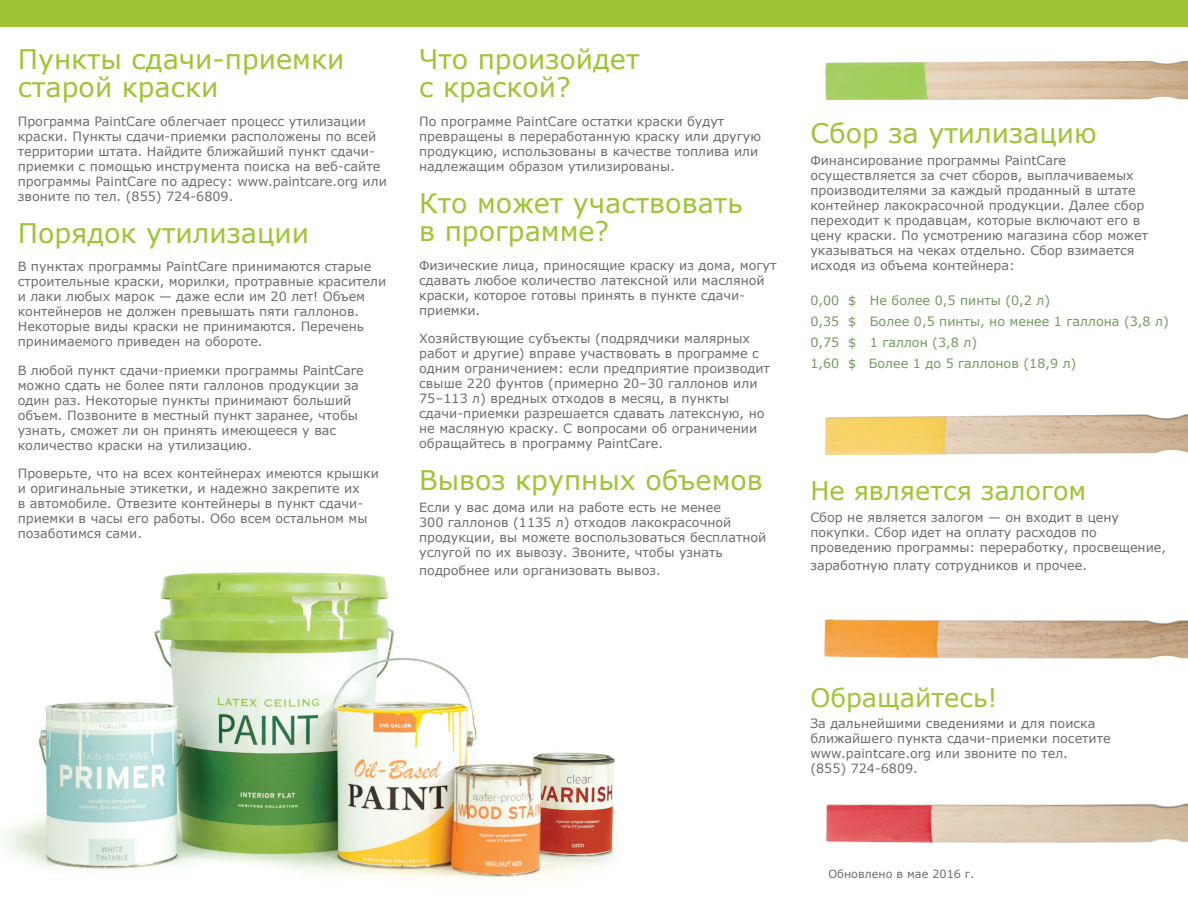
<style>
.page{position:relative;width:1188px;height:918px;background:#fff}
.page>*{position:absolute;margin:0;border:0;box-sizing:border-box;transform-origin:0 0}
.t1{font:27px/28.5px "Verdana";color:#9fc435}
.t2{font:25.5px "Verdana";color:#9fc435}
.t3{font:12.75px/15px "Verdana";color:#6c6d70}
.t4{font:12.75px/21px "Verdana";color:#739b5b}
.t5{font:11.25px "Verdana";color:#6c6d70}
</style>
<div class="page">
<img style="left:5px;top:572px;width:610px;height:311px">
<div style="left:0;top:0;width:1188px;height:26px;background:#9fc435"></div>
<img style="left:825px;top:61px;width:363px;height:40px">
<img style="left:825px;top:414px;width:363px;height:41px">
<img style="left:825px;top:803px;width:363px;height:40px">
<img style="left:824px;top:619px;width:364px;height:40px">
<h1 class="t1" style="left:18px;top:45px;width:328px">Пункты сдачи-приемки старой краски</h1>
<p class="t3" style="left:18px;top:114px;width:371px">Программа PaintCare облегчает процесс утилизации краски. Пункты сдачи-приемки расположены по всей территории штата. Найдите ближайший пункт сдачи&shy;приемки с помощью инструмента поиска на веб-сайте программы PaintCare по адресу: www.paintcare.org или звоните по тел. (855) 724-6809.</p>
<h1 class="t1" style="left:18px;top:219px;width:293px">Порядок утилизации</h1>
<p class="t3" style="left:18px;top:259px;width:370px">В пунктах программы PaintCare принимаются старые строительные краски, морилки, протравные красители и лаки любых марок — даже если им 20 лет! Объем контейнеров не должен превышать пяти галлонов.<br>Некоторые виды краски не принимаются. Перечень принимаемого приведен на обороте.</p>
<p class="t3" style="left:18px;top:363px;width:348px">В любой пункт сдачи-приемки программы PaintCare можно сдать не более пяти галлонов продукции за один раз. Некоторые пункты принимают больший объем. Позвоните в местный пункт заранее, чтобы узнать, сможет ли он принять имеющееся у вас количество краски на утилизацию.</p>
<p class="t3" style="left:18px;top:466px;width:363px">Проверьте, что на всех контейнерах имеются крышки и оригинальные этикетки, и надежно закрепите их<br>в автомобиле. Отвезите контейнеры в пункт сдачи&shy;приемки в часы его работы. Обо всем остальном мы позаботимся сами.</p>
<h1 class="t1" style="left:419px;top:45px;width:222px">Что произойдет с краской?</h1>
<p class="t3" style="left:419px;top:114px;width:343px">По программе PaintCare остатки краски будут превращены в переработанную краску или другую продукцию, использованы в качестве топлива или надлежащим образом утилизированы.</p>
<h1 class="t1" style="left:419px;top:189px;width:325px">Кто может участвовать в программе?</h1>
<p class="t3" style="left:419px;top:258px;width:359px">Физические лица, приносящие краску из дома, могут сдавать любое количество латексной или масляной краски, которое готовы принять в пункте сдачи&shy;приемки.</p>
<p class="t3" style="left:419px;top:331px;width:352px">Хозяйствующие субъекты (подрядчики малярных работ и другие) вправе участвовать в программе с одним ограничением: если предприятие производит свыше 220 фунтов (примерно 20–30 галлонов или 75–113 л) вредных отходов в месяц, в пункты сдачи-приемки разрешается сдавать латексную, но не масляную краску. С вопросами об ограничении обращайтесь в программу PaintCare.</p>
<h1 class="t1" style="left:419px;top:466px;width:345px">Вывоз крупных объемов</h1>
<p class="t3" style="left:419px;top:500px;width:349px">Если у вас дома или на работе есть не менее<br>300 галлонов (1135 л) отходов лакокрасочной продукции, вы можете воспользоваться бесплатной услугой по их вывозу. Звоните, чтобы узнать</p>
<p class="t3" style="left:419px;top:563px;width:243px">подробнее или организовать вывоз.</p>
<h1 class="t1" style="left:810px;top:119px;width:288px">Сбор за утилизацию</h1>
<p class="t3" style="left:810px;top:153px;width:339px">Финансирование программы PaintCare осуществляется за счет сборов, выплачиваемых производителями за каждый проданный в штате контейнер лакокрасочной продукции. Далее сбор переходит к продавцам, которые включают его в цену краски. По усмотрению магазина сбор может указываться на чеках отдельно. Сбор взимается исходя из объема контейнера:</p>
<p class="t4" style="left:810px;top:289px;width:360px">0,00 $ Не более 0,5 пинты (0,2 л)<br>0,35 $ Более 0,5 пинты, но менее 1 галлона (3,8 л)<br>0,75 $ 1 галлон (3,8 л)<br>1,60 $ Более 1 до 5 галлонов (18,9 л)</p>
<h2 class="t2" style="left:810px;top:474px;width:277px">Не является залогом</h2>
<p class="t3" style="left:810px;top:510px;width:357px">Сбор не является залогом — он входит в цену покупки. Сбор идет на оплату расходов по проведению программы: переработку, просвещение,</p>
<p class="t3" style="left:810px;top:558px;width:278px">заработную плату сотрудников и прочее.</p>
<h2 class="t2" style="left:810px;top:680px;width:189px">Обращайтесь!</h2>
<p class="t3" style="left:810px;top:716px;width:302px">За дальнейшими сведениями и для поиска ближайшего пункта сдачи-приемки посетите www.paintcare.org или звоните по тел.<br>(855) 724-6809.</p>
<p class="t5" style="left:828px;top:867px;width:147px">Обновлено в мае 2016 г.</p>
</div>
